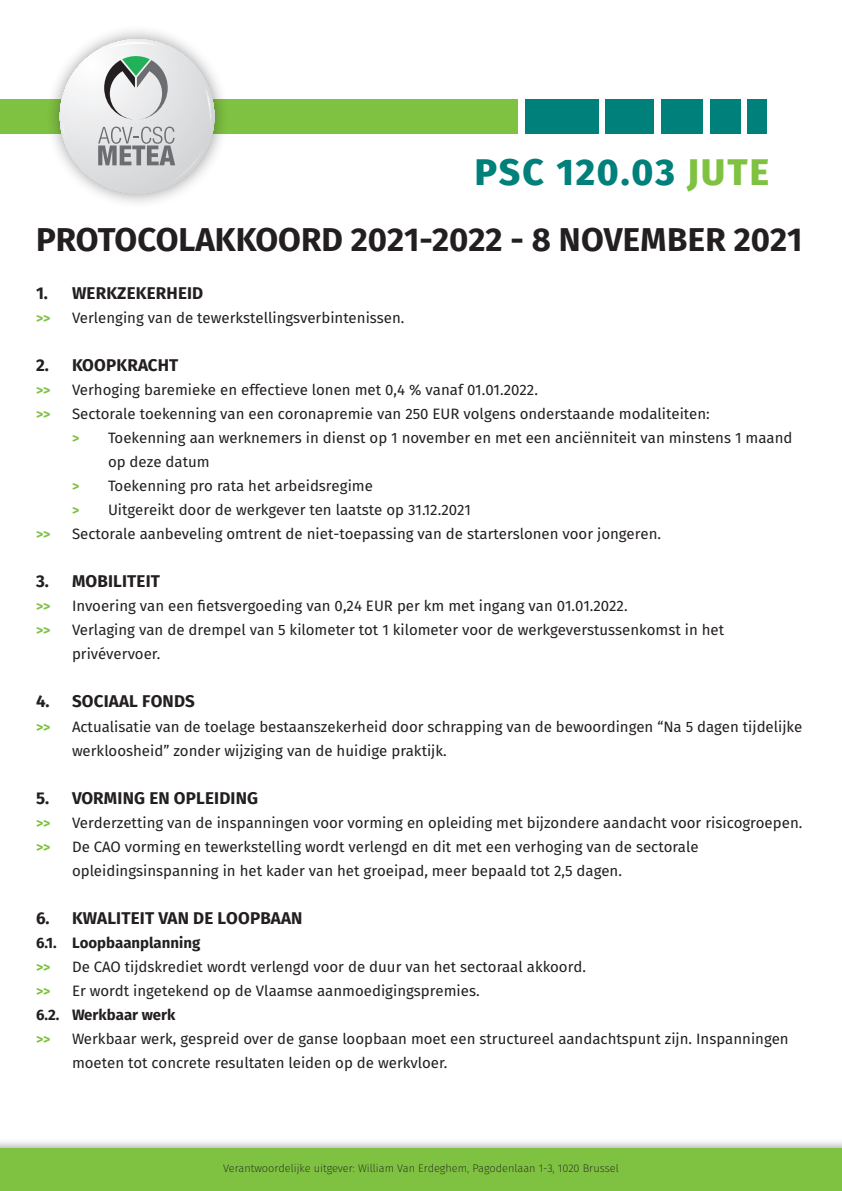
<style>
.page{position:relative;width:842px;height:1191px;background:#fff}
.page>*{position:absolute;margin:0;border:0;box-sizing:border-box;transform-origin:0 0}
.t1{font:800 37px "Fira Sans";letter-spacing:.055em;color:#00807a}
.t2{font:700 33px "Fira Sans";color:#231f20}
.t3{font:700 17px "Fira Sans";letter-spacing:.01em;color:#231f20}
.t4{font:15px/24px "Fira Sans";color:#231f20}
.t5{font:700 15px "Fira Sans";color:#231f20}
.t6{font:700 14px "Fira Sans";color:#7fc241}
.t7{font:200 11px "Fira Sans";color:#231f20}
.s1{color:#7fc241}
.s2{font-weight:700;font-size:14px;color:#7fc241}
</style>
<div class="page">
<div style="left:0;top:1137px;width:842px;height:54px;background:#231f20;opacity:.55"></div>
<div style="left:0;top:1148px;width:842px;height:43px;background:#7fc241"></div>
<div style="left:0;top:99px;width:517px;height:35px;background:#7fc241"></div>
<div style="left:525px;top:99px;width:73px;height:35px;background:#00807a"></div>
<div style="left:605px;top:99px;width:49px;height:35px;background:#00807a"></div>
<div style="left:661px;top:99px;width:42px;height:35px;background:#00807a"></div>
<div style="left:710px;top:99px;width:30px;height:35px;background:#00807a"></div>
<div style="left:747px;top:99px;width:20px;height:35px;background:#00807a"></div>
<div style="left:45px;top:24px;width:184px;height:185px;background:#231f20;opacity:.45"></div>
<svg style="left:60px;top:39px;width:154px;height:155px"></svg>
<p class="t1" style="left:475px;top:140px;width:296px">PSC 120.03 <span class="s1">JUTE</span></p>
<p class="t2" style="left:36px;top:212px;width:768px">PROTOCOLAKKOORD 2021-2022 - 8 NOVEMBER 2021</p>
<p class="t3" style="left:36px;top:279px;width:169px">1. WERKZEKERHEID</p>
<p class="t6" style="left:36px;top:307px;width:16px">&gt;&gt;</p>
<p class="t4" style="left:72px;top:306px;width:334px">Verlenging van de tewerkstellingsverbintenissen.</p>
<p class="t3" style="left:36px;top:351px;width:144px">2. KOOPKRACHT</p>
<p class="t6" style="left:36px;top:379px;width:16px">&gt;&gt;</p>
<p class="t4" style="left:72px;top:378px;width:467px">Verhoging baremieke en effectieve lonen met 0,4 % vanaf 01.01.2022.</p>
<p class="t6" style="left:36px;top:403px;width:16px">&gt;&gt;</p>
<p class="t4" style="left:72px;top:402px;width:639px">Sectorale toekenning van een coronapremie van 250 EUR volgens onderstaande modaliteiten:</p>
<p class="t4" style="left:108px;top:426px;width:686px;text-indent:-36px"><span class="s2">&gt;</span> Toekenning aan werknemers in dienst op 1 november en met een anciënniteit van minstens 1 maand op deze datum</p>
<p class="t4" style="left:72px;top:474px;width:302px"><span class="s2">&gt;</span> Toekenning pro rata het arbeidsregime</p>
<p class="t4" style="left:72px;top:498px;width:401px"><span class="s2">&gt;</span> Uitgereikt door de werkgever ten laatste op 31.12.2021</p>
<p class="t6" style="left:36px;top:523px;width:16px">&gt;&gt;</p>
<p class="t4" style="left:72px;top:522px;width:590px">Sectorale aanbeveling omtrent de niet-toepassing van de starterslonen voor jongeren.</p>
<p class="t3" style="left:36px;top:567px;width:126px">3. MOBILITEIT</p>
<p class="t6" style="left:36px;top:595px;width:16px">&gt;&gt;</p>
<p class="t4" style="left:72px;top:594px;width:557px">Invoering van een fietsvergoeding van 0,24 EUR per km met ingang van 01.01.2022.</p>
<p class="t6" style="left:36px;top:619px;width:16px">&gt;&gt;</p>
<p class="t4" style="left:72px;top:618px;width:654px">Verlaging van de drempel van 5 kilometer tot 1 kilometer voor de werkgeverstussenkomst in het privévervoer.</p>
<p class="t3" style="left:36px;top:687px;width:160px">4. SOCIAAL FONDS</p>
<p class="t6" style="left:36px;top:715px;width:16px">&gt;&gt;</p>
<p class="t4" style="left:72px;top:714px;width:732px">Actualisatie van de toelage bestaanszekerheid door schrapping van de bewoordingen “Na 5 dagen tijdelijke werkloosheid” zonder wijziging van de huidige praktijk.</p>
<p class="t3" style="left:36px;top:783px;width:224px">5. VORMING EN OPLEIDING</p>
<p class="t6" style="left:36px;top:811px;width:16px">&gt;&gt;</p>
<p class="t4" style="left:72px;top:810px;width:732px">Verderzetting van de inspanningen voor vorming en opleiding met bijzondere aandacht voor risicogroepen.</p>
<p class="t6" style="left:36px;top:835px;width:16px">&gt;&gt;</p>
<p class="t4" style="left:72px;top:834px;width:628px">De CAO vorming en tewerkstelling wordt verlengd en dit met een verhoging van de sectorale opleidingsinspanning in het kader van het groeipad, meer bepaald tot 2,5 dagen.</p>
<p class="t3" style="left:36px;top:903px;width:268px">6. KWALITEIT VAN DE LOOPBAAN</p>
<p class="t5" style="left:36px;top:929px;width:166px">6.1. Loopbaanplanning</p>
<p class="t6" style="left:36px;top:955px;width:16px">&gt;&gt;</p>
<p class="t4" style="left:72px;top:954px;width:515px">De CAO tijdskrediet wordt verlengd voor de duur van het sectoraal akkoord.</p>
<p class="t6" style="left:36px;top:979px;width:16px">&gt;&gt;</p>
<p class="t4" style="left:72px;top:978px;width:409px">Er wordt ingetekend op de Vlaamse aanmoedigingspremies.</p>
<p class="t5" style="left:36px;top:1001px;width:141px">6.2. Werkbaar werk</p>
<p class="t6" style="left:36px;top:1027px;width:16px">&gt;&gt;</p>
<p class="t4" style="left:72px;top:1026px;width:718px">Werkbaar werk, gespreid over de ganse loopbaan moet een structureel aandachtspunt zijn. Inspanningen moeten tot concrete resultaten leiden op de werkvloer.</p>
<p class="t7" style="left:223px;top:1160px;width:397px">Verantwoordelijke uitgever: William Van Erdeghem, Pagodenlaan 1-3, 1020 Brussel</p>
</div>
